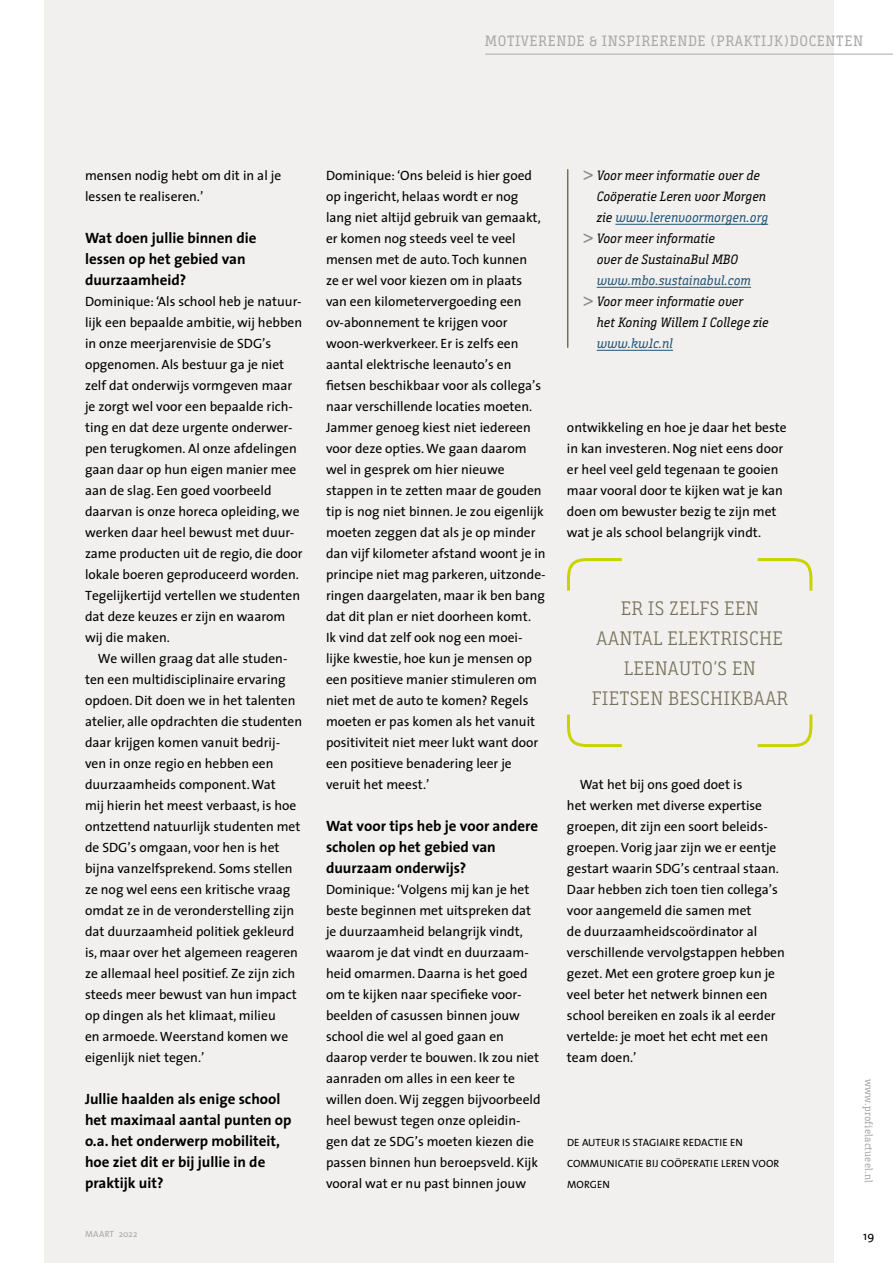
<style>
.page{position:relative;width:893px;height:1263px;background:#fff}
.page>*{position:absolute;margin:0;border:0;box-sizing:border-box;transform-origin:0 0}
.streamer{font:300 19.5px/30px "Bunday Slab";letter-spacing:.02em;color:#757159;text-align:center}
.subkopjes{font:700 15px/21px "The Sans";color:#000}
.t1{font:15px "Bunday Slab";letter-spacing:.045em;color:#a8a8a7}
.body_geen_inspringin{font:13.5px/21px "The Sans";color:#000}
.bodytekst{font:13.5px/21px "The Sans";color:#000}
.t2{font:italic 13.5px/21px "Bunday Slab";color:#000}
.t3{font:12px "The Sans";color:#000}
.auteur_aftiteling{font:10.5px/21px "The Sans";letter-spacing:.015em;color:#000}
.t4{font:10.5px "Bunday Slab";letter-spacing:.02em;color:#a8a8a7}
.t5{font:9px "The Sans";letter-spacing:.02em;color:#a8a8a7}
.s1{font-family:"Akzidenz Grotesk BE";font-weight:500;font-style:normal;color:#878787}
.s2{color:#215377}
</style>
<div class="page">
<div style="left:44px;top:0;width:789px;height:1263px;background:#f1f0ee"></div>
<hr style="left:485px;top:54px;width:408px;height:1px;background:#a8a8a7">
<hr style="left:615px;top:224px;width:153px;height:1px;background:#215377">
<hr style="left:597px;top:287px;width:154px;height:1px;background:#215377">
<hr style="left:597px;top:350px;width:76px;height:1px;background:#215377">
<svg style="left:757px;top:558px;width:56px;height:33px"></svg>
<svg style="left:567px;top:714px;width:55px;height:34px"></svg>
<svg style="left:567px;top:558px;width:55px;height:33px"></svg>
<svg style="left:757px;top:714px;width:56px;height:34px"></svg>
<hr style="left:567px;top:170px;width:1px;height:177px;background:#757159">
<p class="t1" style="left:485px;top:32px;width:380px">MOTIVERENDE &amp; INSPIRERENDE (PRAKTIJK)DOCENTEN</p>
<p class="body_geen_inspringin" style="left:85px;top:165px;width:198px">mensen nodig hebt om dit in al je lessen te realiseren.’</p>
<p class="subkopjes" style="left:85px;top:227px;width:173px">Wat doen jullie binnen die lessen op het gebied van duurzaamheid?</p>
<p class="body_geen_inspringin" style="left:85px;top:291px;width:219px">Dominique: ‘Als school heb je natuur&shy;lijk een bepaalde ambitie, wij hebben in onze meerjarenvisie de SDG’s opgenomen. Als bestuur ga je niet zelf dat onderwijs vormgeven maar je zorgt wel voor een bepaalde rich&shy;ting en dat deze urgente onderwer&shy;pen terugkomen. Al onze afdelingen gaan daar op hun eigen manier mee aan de slag. Een goed voorbeeld daarvan is onze horeca opleiding, we werken daar heel bewust met duur&shy;zame producten uit de regio, die door lokale boeren geproduceerd worden.<br>Tegelijkertijd vertellen we studenten dat deze keuzes er zijn en waarom wij die maken.</p>
<p class="bodytekst" style="left:85px;top:648px;width:219px;text-indent:13px">We willen graag dat alle studen&shy;ten een multidisciplinaire ervaring opdoen. Dit doen we in het talenten atelier, alle opdrachten die studenten daar krijgen komen vanuit bedrij&shy;ven in onze regio en hebben een duurzaamheids component. Wat<br>mij hierin het meest verbaast, is hoe ontzettend natuurlijk studenten met de SDG’s omgaan, voor hen is het bijna vanzelfsprekend. Soms stellen ze nog wel eens een kritische vraag omdat ze in de veronderstelling zijn dat duurzaamheid politiek gekleurd is, maar over het algemeen reageren ze allemaal heel positief. Ze zijn zich steeds meer bewust van hun impact op dingen als het klimaat, milieu<br>en armoede. Weerstand komen we eigenlijk niet tegen.’</p>
<p class="subkopjes" style="left:85px;top:1088px;width:208px">Jullie haalden als enige school het maximaal aantal punten op o.a. het onderwerp mobiliteit, hoe ziet dit er bij jullie in de praktijk uit?</p>
<p class="body_geen_inspringin" style="left:326px;top:165px;width:221px">Dominique: ‘Ons beleid is hier goed op ingericht, helaas wordt er nog lang niet altijd gebruik van gemaakt, er komen nog steeds veel te veel mensen met de auto. Toch kunnen<br>ze er wel voor kiezen om in plaats van een kilometervergoeding een ov-abonnement te krijgen voor woon-werkverkeer. Er is zelfs een aantal elektrische leenauto’s en fietsen beschikbaar voor als collega’s naar verschillende locaties moeten.<br>Jammer genoeg kiest niet iedereen voor deze opties. We gaan daarom wel in gesprek om hier nieuwe stappen in te zetten maar de gouden tip is nog niet binnen. Je zou eigenlijk moeten zeggen dat als je op minder dan vijf kilometer afstand woont je in principe niet mag parkeren, uitzonde&shy;ringen daargelaten, maar ik ben bang dat dit plan er niet doorheen komt.<br>Ik vind dat zelf ook nog een moei&shy;lijke kwestie, hoe kun je mensen op een positieve manier stimuleren om niet met de auto te komen? Regels moeten er pas komen als het vanuit positiviteit niet meer lukt want door een positieve benadering leer je veruit het meest.’</p>
<p class="subkopjes" style="left:326px;top:815px;width:214px">Wat voor tips heb je voor andere scholen op het gebied van duurzaam onderwijs?</p>
<p class="body_geen_inspringin" style="left:326px;top:879px;width:216px">Dominique: ‘Volgens mij kan je het beste beginnen met uitspreken dat je duurzaamheid belangrijk vindt, waarom je dat vindt en duurzaam&shy;heid omarmen. Daarna is het goed om te kijken naar specifieke voor&shy;beelden of casussen binnen jouw school die wel al goed gaan en daarop verder te bouwen. Ik zou niet aanraden om alles in een keer te willen doen. Wij zeggen bijvoorbeeld heel bewust tegen onze opleidin&shy;gen dat ze SDG’s moeten kiezen die passen binnen hun beroepsveld. Kijk vooral wat er nu past binnen jouw</p>
<p class="t2" style="left:597px;top:165px;width:173px;text-indent:-13px"><span class="s1">&gt;</span> Voor meer informatie over de<br>Coöperatie Leren voor Morgen zie <span class="s2">www.lerenvoormorgen.org</span></p>
<p class="t2" style="left:597px;top:228px;width:156px;text-indent:-13px"><span class="s1">&gt;</span> Voor meer informatie<br>over de SustainaBul MBO <span class="s2">www.mbo.sustainabul.com</span></p>
<p class="t2" style="left:597px;top:291px;width:174px;text-indent:-13px"><span class="s1">&gt;</span> Voor meer informatie over<br>het Koning Willem I College zie <span class="s2">www.kw1c.nl</span></p>
<p class="body_geen_inspringin" style="left:567px;top:417px;width:221px">ontwikkeling en hoe je daar het beste in kan investeren. Nog niet eens door er heel veel geld tegenaan te gooien maar vooral door te kijken wat je kan doen om bewuster bezig te zijn met wat je als school belangrijk vindt.</p>
<p class="streamer" style="left:592px;top:593px;width:198px">ER IS ZELFS EEN<br>AANTAL ELEKTRISCHE<br>LEENAUTO’S EN<br>FIETSEN BESCHIKBAAR</p>
<p class="bodytekst" style="left:567px;top:774px;width:219px;text-indent:13px">Wat het bij ons goed doet is<br>het werken met diverse expertise groepen, dit zijn een soort beleids&shy;groepen. Vorig jaar zijn we er eentje gestart waarin SDG’s centraal staan.<br>Daar hebben zich toen tien collega’s voor aangemeld die samen met<br>de duurzaamheidscoördinator al verschillende vervolgstappen hebben gezet. Met een grotere groep kun je veel beter het netwerk binnen een school bereiken en zoals ik al eerder vertelde: je moet het echt met een team doen.’</p>
<p class="auteur_aftiteling" style="left:567px;top:1132px;width:214px">DE AUTEUR IS STAGIAIRE REDACTIE EN<br>COMMUNICATIE BIJ COÖPERATIE LEREN VOOR<br>MORGEN</p>
<p class="t4" style="left:875px;top:1079px;width:105px;rotate:90deg">www.profielactueel.nl</p>
<p class="t5" style="left:85px;top:1227px;width:54px">MAART 2022</p>
<p class="t3" style="left:863px;top:1225px;width:13px">19</p>
</div>
